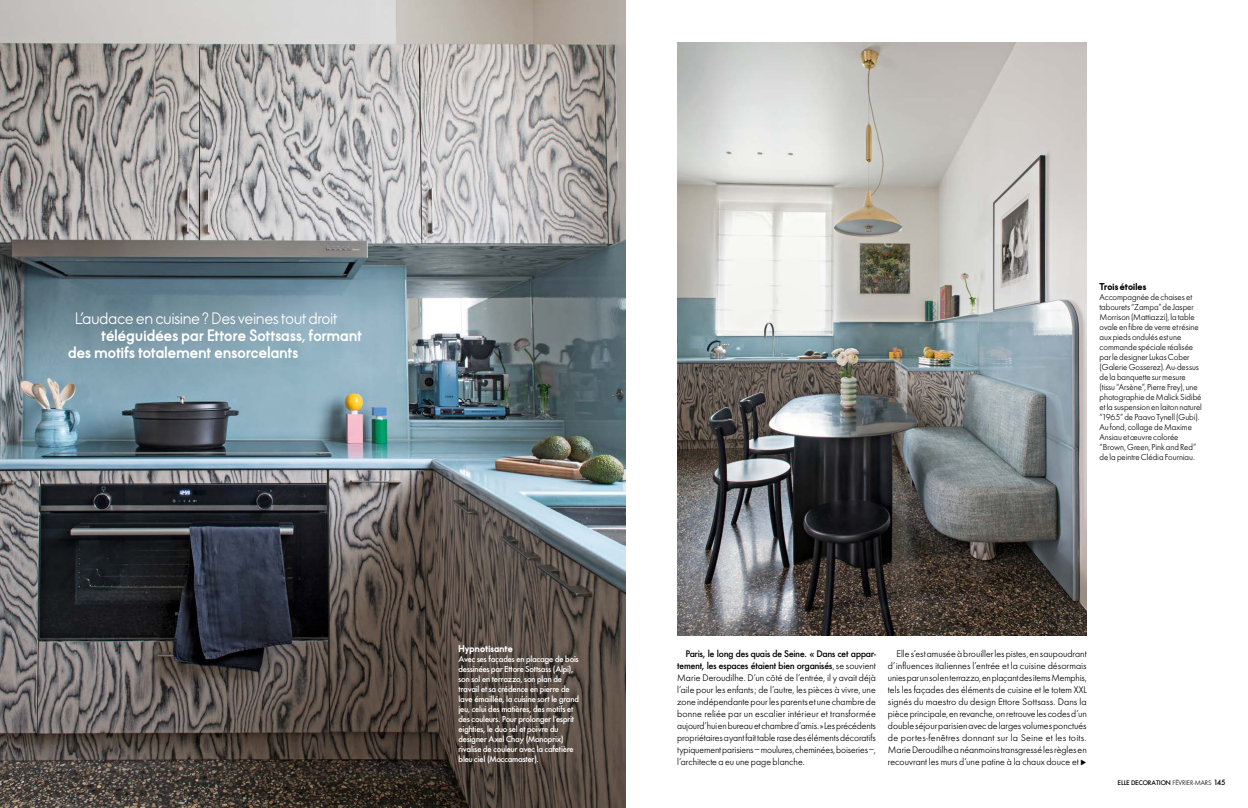
<style>
.page{position:relative;width:1248px;height:808px;background:#fff}
.page>*{position:absolute;margin:0;border:0;box-sizing:border-box;transform-origin:0 0}
.t1{font:700 15px/17px "Elle Nova C Std";letter-spacing:.015em;color:#fff}
.t2{font:500 15px "Elle Nova C Std";letter-spacing:.01em;color:#fff}
.t3{font:10px/12px "Elle Gabor Std Text";color:#000;text-align:justify}
.t4{font:500 10px/12px "Elle Gabor Std";color:#000;text-align:right}
.t5{font:9px/10px "Elle Gabor Std Text";letter-spacing:-.005em;color:#000}
.t6{font:500 9px/10px "Elle Gabor Std";letter-spacing:-.005em;color:#fff}
.t7{font:800 9px "Elle Nova C Std";letter-spacing:.015em;color:#000}
.t8{font:800 9px "Elle Nova C Std";letter-spacing:.015em;color:#fff}
.t9{font:500 7px "Elle Gabor Std";color:#000}
.s1{font-family:"Elle Gabor Std Text";font-weight:400}
.s2{font-size:8px}
</style>
<div class="page">
<img style="left:677px;top:43px;width:409px;height:593px">
<img style="left:0;top:0;width:625px;height:808px">
<h1 class="t2" style="left:75px;top:310px;width:263px">L’audace en cuisine ? Des veines tout droit</h1>
<h1 class="t1" style="left:68px;top:327px;width:295px;text-indent:33px">téléguidées par Ettore Sottsass, formant des motifs totalement ensorcelants</h1>
<p class="t8" style="left:458px;top:643px;width:56px">Hypnotisante</p>
<p class="t6" style="left:458px;top:654px;width:122px">Avec ses façades en placage de bois dessinées par Ettore Sottsass (Alpi), son sol en terrazzo, son plan de travail et sa crédence en pierre de lave émaillée, la cuisine sort le grand jeu, celui des matières, des motifs et des couleurs. Pour prolonger l’esprit eighties, le duo sel et poivre du designer Axel Chay (Monoprix) rivalise de couleur avec la cafetière bleu ciel (Moccamaster).</p>
<p class="t7" style="left:1099px;top:281px;width:48px">Trois étoiles</p>
<p class="t5" style="left:1099px;top:292px;width:104px">Accompagnée de chaises et tabourets “Zampa” de Jasper<br>Morrison (Mattiazzi), la table ovale en fibre de verre et résine aux pieds ondulés est une commande spéciale réalisée par le designer Lukas Cober (Galerie Gosserez). Au-dessus de la banquette sur mesure (tissu “Arsène”, Pierre Frey), une photographie de Malick Sidibé et la suspension en laiton naturel “1965” de Paavo Tynell (Gubi).<br>Au fond, collage de Maxime<br>Ansiau et œuvre colorée “Brown, Green, Pink and Red” de la peintre Clédia Fourniau.</p>
<p class="t4" style="left:677px;top:648px;width:200px">Paris, le long des quais de Seine. « Dans cet appar&shy;tement, les espaces étaient bien organisés<span class="s1">, se souvient</span></p>
<p class="t3" style="left:677px;top:672px;width:200px">Marie Deroudilhe. D’un côté de l’entrée, il y avait déjà l’aile pour les enfants; de l’autre, les pièces à vivre, une zone indépendante pour les parents et une chambre de bonne reliée par un escalier intérieur et transformée aujourd’hui en bureau et chambre d’amis.» Les précédents propriétaires ayant fait table rase des éléments décoratifs typiquement parisiens – moulures, cheminées, boiseries–, l’architecte a eu une page blanche.</p>
<p class="t3" style="left:887px;top:648px;width:200px;text-indent:8px">Elle s’est amusée à brouiller les pistes, en saupoudrant d’influences italiennes l’entrée et la cuisine désormais unies par un sol en terrazzo, en plaçant des items Memphis, tels les façades des éléments de cuisine et le totem XXL signés du maestro du design Ettore Sottsass. Dans la pièce principale, en revanche, on retrouve les codes d’un double séjour parisien avec de larges volumes ponctués de portes-fenêtres donnant sur la Seine et les toits.<br>Marie Deroudilhe a néanmoins transgressé les règles en recouvrant les murs d’une patine à la chaux douce et ◆</p>
<p class="t9" style="left:1117px;top:779px;width:109px">ELLE DECORATION <span class="s1">février-mars</span> <span class="s2">145</span></p>
</div>
